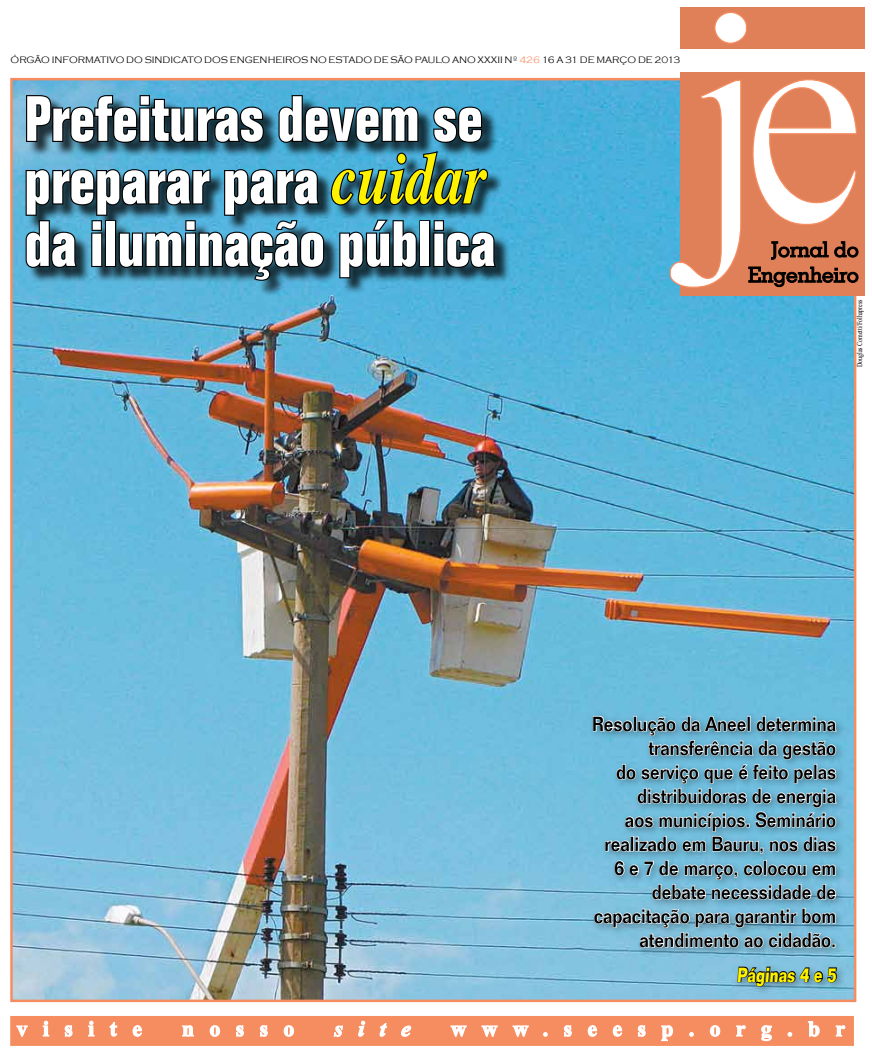
<style>
.page{position:relative;width:872px;height:1053px;background:#fff}
.page>*{position:absolute;margin:0;border:0;box-sizing:border-box;transform-origin:0 0}
.t1{font:700 condensed 62.5px/62.5px "Folio";color:#fff}
.t2{font:500 20px/24px "Folio";color:#000;text-align:right;scale:.9 1}
.t3{font:700 20px "Folio";color:#fff200;scale:.7 1}
.t4{font:300 9.62px "Copperplate Gothic";color:#000}
.t5{font:7.5px "Times New Roman";color:#000;scale:.8 1}
.s1{color:#f68d61}
.s2{font-family:"Times";font-style:italic;font-stretch:normal;font-size:72.5px;color:#fff200}
</style>
<div class="page">
<img style="left:13px;top:81px;width:840px;height:918px">
<div style="left:588px;top:711px;width:257px;height:284px;background:#000;opacity:.3"></div>
<svg style="left:736px;top:965px;width:101px;height:38px;background:#688999"></svg>
<svg style="left:592px;top:711px;width:245px;height:237px;background:#8bbcd1"></svg>
<div style="left:10px;top:1015px;width:844px;height:30px;background:#f68d61;border:1px solid #f68d61"></div>
<svg style="left:16px;top:1020px;width:830px;height:21px"></svg>
<div style="left:681px;top:7px;width:184px;height:42px;background:#df8058"></div>
<div style="left:681px;top:73px;width:184px;height:223px;background:#df8058"></div>
<div style="left:715px;top:12px;width:31px;height:31px;background:#fff;border-radius:15px"></div>
<div style="left:714px;top:12px;width:33px;height:32px;border:1px solid #f68d61;border-radius:15px"></div>
<svg style="left:752px;top:79px;width:105px;height:146px"></svg>
<svg style="left:669px;top:79px;width:72px;height:209px"></svg>
<svg style="left:748px;top:241px;width:110px;height:46px"></svg>
<div style="left:27px;top:97px;width:483px;height:199px;background:#000;opacity:.75"></div>
<svg style="left:24px;top:94px;width:473px;height:188px"></svg>
<p class="t4" style="left:11px;top:55px;width:671px">ÓRGÃO INFORMATIVO DO SINDICATO DOS ENGENHEIROS NO ESTADO DE SÃO PAULO ANO XXXI I Nº <span class="s1">426</span> 16 A 31 DE MARÇO DE 2013</p>
<h1 class="t1" style="left:24px;top:88px;width:472px">Prefeituras devem se preparar para <span class="s2">cuidar </span>da iluminação pública</h1>
<p class="t5" style="left:855px;top:367px;width:87px;rotate:-90deg">Douglas Cometti/Folhapress</p>
<p class="t2" style="left:592px;top:711px;width:272px">Resolução da Aneel determina transferência da gestão<br>do serviço que é feito pelas distribuidoras de energia<br>aos municípios. Seminário realizado em Bauru, nos dias<br>6 e 7 de março, colocou em debate necessidade de capacitação para garantir bom atendimento ao cidadão.</p>
<p class="t3" style="left:737px;top:961px;width:146px">Páginas 4 e 5</p>
</div>
